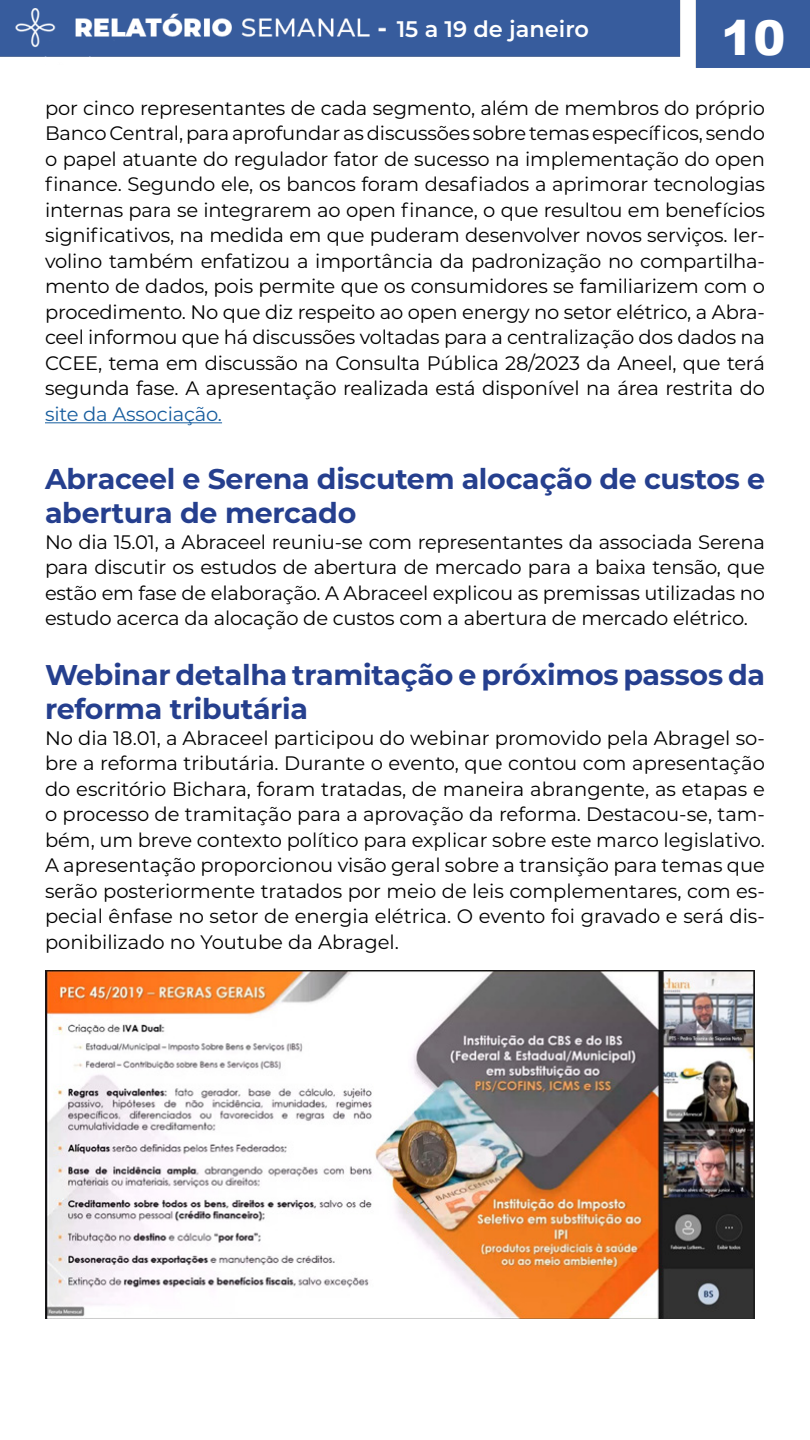
<style>
.page{position:relative;width:810px;height:1440px;background:#fff}
.page>*{position:absolute;margin:0;border:0;box-sizing:border-box;transform-origin:0 0}
.t1{font:900 48px "Arial";color:#fff}
.t2{font:700 28.5px/34.2px "Montserrat";letter-spacing:-.01em;color:#253f8e}
.t3{font:600 22.5px "Montserrat";color:#fff}
.t4{font:19.5px/25.5px "Montserrat";letter-spacing:-.01em;color:#000;text-align:justify}
.t5{font:19.5px "Montserrat";letter-spacing:-.01em;color:#175d9e}
</style>
<div class="page">
<img style="left:0;top:0;width:810px;height:1319px">
<hr style="left:45px;top:422px;width:177px;height:1px;background:#175d9e">
<img style="left:46px;top:970px;width:708px;height:348px">
<p class="t3" style="left:397px;top:13px;width:194px">15 a 19 de janeiro</p>
<h1 class="t1" style="left:721px;top:3px;width:66px">10</h1>
<p class="t4" style="left:45px;top:95px;width:722px">por cinco representantes de cada segmento, além de membros do próprio Banco Central, para aprofundar as discussões sobre temas específicos, sendo o papel atuante do regulador fator de sucesso na implementação do open finance. Segundo ele, os bancos foram desafiados a aprimorar tecnologias internas para se integrarem ao open finance, o que resultou em benefícios significativos, na medida em que puderam desenvolver novos serviços. Ier&shy;volino também enfatizou a importância da padronização no compartilha&shy;mento de dados, pois permite que os consumidores se familiarizem com o procedimento. No que diz respeito ao open energy no setor elétrico, a Abra&shy;ceel informou que há discussões voltadas para a centralização dos dados na CCEE, tema em discussão na Consulta Pública 28/2023 da Aneel, que terá segunda fase. A apresentação realizada está disponível na área restrita do</p>
<p class="t5" style="left:45px;top:401px;width:179px">site da Associação.</p>
<h2 class="t2" style="left:45px;top:461px;width:722px">Abraceel e Serena discutem alocação de custos e abertura de mercado</h2>
<p class="t4" style="left:45px;top:529px;width:722px">No dia 15.01, a Abraceel reuniu-se com representantes da associada Serena para discutir os estudos de abertura de mercado para a baixa tensão, que estão em fase de elaboração. A Abraceel explicou as premissas utilizadas no estudo acerca da alocação de custos com a abertura de mercado elétrico.</p>
<h2 class="t2" style="left:45px;top:657px;width:722px">Webinar detalha tramitação e próximos passos da reforma tributária</h2>
<p class="t4" style="left:45px;top:725px;width:722px">No dia 18.01, a Abraceel participou do webinar promovido pela Abragel so&shy;bre a reforma tributária. Durante o evento, que contou com apresentação do escritório Bichara, foram tratadas, de maneira abrangente, as etapas e o processo de tramitação para a aprovação da reforma. Destacou-se, tam&shy;bém, um breve contexto político para explicar sobre este marco legislativo.<br>A apresentação proporcionou visão geral sobre a transição para temas que serão posteriormente tratados por meio de leis complementares, com es&shy;pecial ênfase no setor de energia elétrica. O evento foi gravado e será dis&shy;ponibilizado no Youtube da Abragel.</p>
</div>
